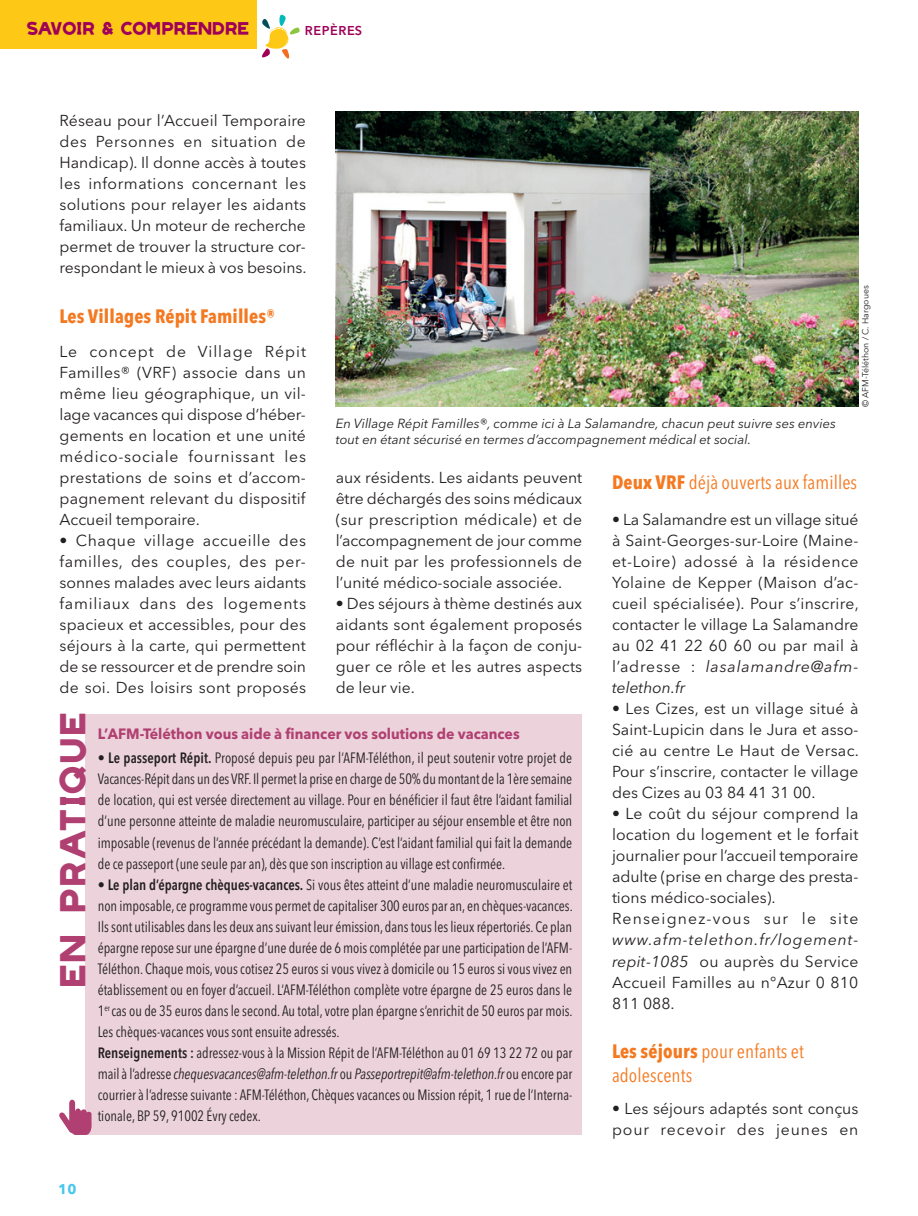
<style>
.page{position:relative;width:918px;height:1216px;background:#fff}
.page>*{position:absolute;margin:0;border:0;box-sizing:border-box;transform-origin:0 0}
.t1{font:700 28px "AFM Telethon";letter-spacing:.1em;color:#b04071}
.t2{font:condensed 19.25px/23.3px "Avenir Next LT Pro";letter-spacing:.005em;color:#f47921}
.t3{font:700 condensed 19.25px "Avenir Next LT Pro";letter-spacing:.005em;color:#f47921}
.t4{font:15.75px/21px "Avenir Next LT Pro";color:#231f20;text-align:justify}
.t5{font:condensed 14.88px/21px "Avenir Next LT Pro";color:#231f20;text-align:justify;scale:.95 1}
.t6{font:700 14.88px "Avenir Next LT Pro";color:#b04071;scale:.95 1}
.t7{font:700 14px "AFM Telethon";letter-spacing:.04em;color:#9f0158}
.t8{font:700 14px "Avenir Next LT Pro";color:#47c7ea}
.t9{font:italic 13.12px/15.8px "Avenir Next LT Pro";color:#231f20}
.t10{font:600 12.78px "Avenir Next LT Pro";letter-spacing:.04em;color:#9f0158}
.t11{font:8.75px "Avenir Next LT Pro";color:#231f20}
.s1{font-weight:700}
.s2{font-style:italic}
.s3{font-weight:600}
</style>
<div class="page">
<div style="left:0;top:0;width:256px;height:48px;background:#fec916"></div>
<svg style="left:262px;top:15px;width:38px;height:44px"></svg>
<div style="left:67px;top:714px;width:515px;height:420px;background:#ecd3db"></div>
<div style="left:52px;top:713px;width:33px;height:435px;background:#fff"></div>
<svg style="left:59px;top:1099px;width:33px;height:35px"></svg>
<img style="left:336px;top:112px;width:522px;height:295px">
<p class="t7" style="left:27px;top:23px;width:224px">SAVOIR &amp; COMPRENDRE</p>
<p class="t10" style="left:305px;top:25px;width:59px">REPÈRES</p>
<p class="t4" style="left:60px;top:111px;width:248px">Réseau pour l’Accueil Temporaire des Personnes en situation de Handicap). Il donne accès à toutes les informations concernant les solutions pour relayer les aidants familiaux. Un moteur de recherche permet de trouver la structure cor&shy;respondant le mieux à vos besoins.</p>
<p class="t3" style="left:60px;top:308px;width:217px">Les Villages Répit Familles®</p>
<p class="t4" style="left:60px;top:342px;width:248px">Le concept de Village Répit Familles® (VRF) associe dans un même lieu géographique, un vil&shy;lage vacances qui dispose d’héber&shy;gements en location et une unité médico-sociale fournissant les prestations de soins et d’accom&shy;pagnement relevant du dispositif Accueil temporaire.</p>
<p class="t4" style="left:60px;top:531px;width:248px">• Chaque village accueille des familles, des couples, des per&shy;sonnes malades avec leurs aidants familiaux dans des logements spacieux et accessibles, pour des séjours à la carte, qui permettent de se ressourcer et de prendre soin de soi. Des loisirs sont proposés</p>
<p class="t11" style="left:861px;top:407px;width:123px;rotate:-90deg">© AFM-Téléthon / C. Hargoues</p>
<p class="t9" style="left:336px;top:417px;width:502px">En Village Répit Familles®, comme ici à La Salamandre, chacun peut suivre ses envies tout en étant sécurisé en termes d’accompagnement médical et social.</p>
<p class="t4" style="left:336px;top:468px;width:248px">aux résidents. Les aidants peuvent être déchargés des soins médicaux (sur prescription médicale) et de l’accompagnement de jour comme de nuit par les professionnels de l’unité médico-sociale associée.</p>
<p class="t4" style="left:336px;top:594px;width:248px">• Des séjours à thème destinés aux aidants sont également proposés pour réfléchir à la façon de conju&shy;guer ce rôle et les autres aspects de leur vie.</p>
<p class="t2" style="left:612px;top:472px;width:247px"><span class="s1">Deux VRF</span> déjà ouverts aux familles</p>
<p class="t4" style="left:612px;top:510px;width:248px">• La Salamandre est un village situé à Saint-Georges-sur-Loire (Maine&shy;et-Loire) adossé à la résidence Yolaine de Kepper (Maison d’ac&shy;cueil spécialisée). Pour s’inscrire, contacter le village La Salamandre au 02 41 22 60 60 ou par mail à l’adresse : <span class="s2">lasalamandre@afm&shy;telethon.fr</span></p>
<p class="t4" style="left:612px;top:699px;width:248px">• Les Cizes, est un village situé à Saint-Lupicin dans le Jura et asso&shy;cié au centre Le Haut de Versac.<br>Pour s’inscrire, contacter le village des Cizes au 03 84 41 31 00.</p>
<p class="t4" style="left:612px;top:804px;width:248px;text-align:left">• Le coût du séjour comprend la location du logement et le forfait journalier pour l’accueil temporaire adulte (prise en charge des presta&shy;tions médico-sociales).<br>Renseignez-vous sur le site</p>
<p class="t4" style="left:612px;top:930px;width:248px"><span class="s2">www.afm-telethon.fr/logement&shy;repit-1085</span> ou auprès du Service Accueil Familles au n°Azur 0 810<br>811 088.</p>
<p class="t2" style="left:612px;top:1041px;width:193px"><span class="s1">Les séjours</span> pour enfants et adolescents</p>
<p class="t4" style="left:612px;top:1098px;width:248px">• Les séjours adaptés sont conçus pour recevoir des jeunes en</p>
<h1 class="t1" style="left:62px;top:986px;width:275px;rotate:-90deg">EN PRATIQUE</h1>
<p class="t6" style="left:98px;top:727px;width:446px">L’AFM-Téléthon vous aide à financer vos solutions de vacances</p>
<p class="t5" style="left:98px;top:749px;width:501px">• <span class="s3">Le passeport Répit.</span> Proposé depuis peu par l’AFM-Téléthon, il peut soutenir votre projet de Vacances-Répit dans un des VRF. Il permet la prise en charge de 50% du montant de la 1ère semaine de location, qui est versée directement au village. Pour en bénéficier il faut être l’aidant familial d’une personne atteinte de maladie neuromusculaire, participer au séjour ensemble et être non imposable (revenus de l’année précédant la demande). C’est l’aidant familial qui fait la demande de ce passeport (une seule par an), dès que son inscription au village est confirmée.</p>
<p class="t5" style="left:98px;top:875px;width:501px;text-align:left">• <span class="s3">Le plan d’épargne chèques-vacances.</span> Si vous êtes atteint d’une maladie neuromusculaire et non imposable, ce programme vous permet de capitaliser 300 euros par an, en chèques-vacances.<br>Ils sont utilisables dans les deux ans suivant leur émission, dans tous les lieux répertoriés. Ce plan épargne repose sur une épargne d’une durée de 6 mois complétée par une participation de l’AFM-Téléthon. Chaque mois, vous cotisez 25 euros si vous vivez à domicile ou 15 euros si vous vivez en établissement ou en foyer d’accueil. L’AFM-Téléthon complète votre épargne de 25 euros dans le 1<sup>er</sup> cas ou de 35 euros dans le second. Au total, votre plan épargne s’enrichit de 50 euros par mois.<br>Les chèques-vacances vous sont ensuite adressés.<br><span class="s3">Renseignements :</span> adressez-vous à la Mission Répit de l’AFM-Téléthon au 01 69 13 22 72 ou par mail à l’adresse <span class="s2">chequesvacances@afm-telethon.fr</span> ou <span class="s2">Passeportrepit@afm-telethon.fr</span> ou encore par courrier à l’adresse suivante : AFM-Téléthon, Chèques vacances ou Mission répit, 1 rue de l’Interna&shy;tionale, BP 59, 91002 Évry cedex.</p>
<p class="t8" style="left:58px;top:1183px;width:20px">10</p>
</div>
